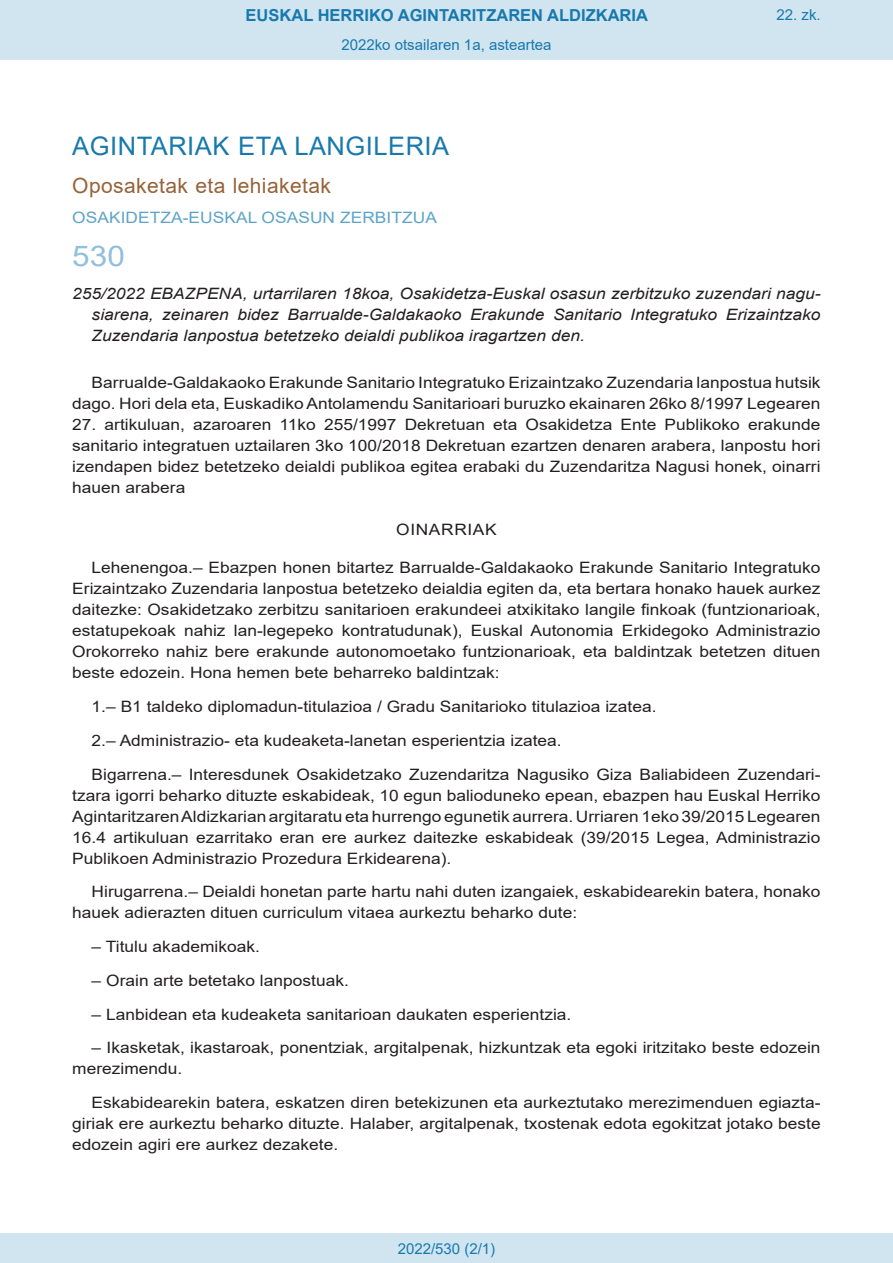
<style>
.page{position:relative;width:893px;height:1263px;background:#fff}
.page>*{position:absolute;margin:0;border:0;box-sizing:border-box;transform-origin:0 0}
.BOPVOrden{font:28.5px "Arial";color:#90c0db;scale:1.11 1}
.BOPVSeccion{font:25.5px "Arial";letter-spacing:.02em;color:#1879ad}
.BOPVSubseccion{font:21px "Arial";letter-spacing:.02em;color:#956338}
.t1{font:700 16.5px "Arial";color:#1879ad}
.BOPVDetalle{font:15.6px/21px "Arial";color:#231f20;text-align:justify;scale:1.11 1}
.BOPVTitulo{font:italic 15.6px/21px "Arial";color:#231f20;text-align:justify;scale:1.11 1}
.BOPVOrganismo{font:15.6px "Arial";letter-spacing:.005em;color:#5ea4ca;scale:1.11 1}
.BOPVClave{font:15.6px "Arial";letter-spacing:.035em;color:#231f20;scale:1.11 1}
.Paginacion_Centro{font:15px "Arial";color:#1879ad}
</style>
<div class="page">
<div style="left:0;top:0;width:893px;height:60px;background:#d0e5f0"></div>
<div style="left:0;top:1233px;width:893px;height:30px;background:#d0e5f0"></div>
<p class="t1" style="left:246px;top:3px;width:404px">EUSKAL HERRIKO AGINTARITZAREN ALDIZKARIA</p>
<p class="Paginacion_Centro" style="left:341px;top:35px;width:212px">2022ko otsailaren 1a, asteartea</p>
<p class="Paginacion_Centro" style="left:776px;top:5px;width:46px">22. zk.</p>
<p class="BOPVSeccion" style="left:72px;top:128px;width:378px">AGINTARIAK ETA LANGILERIA</p>
<p class="BOPVSubseccion" style="left:72px;top:171px;width:260px">Oposaketak eta lehiaketak</p>
<p class="BOPVOrganismo" style="left:72px;top:207px;width:330px">OSAKIDETZA-EUSKAL OSASUN ZERBITZUA</p>
<p class="BOPVOrden" style="left:72px;top:236px;width:49px">530</p>
<p class="BOPVTitulo" style="left:92px;top:284px;width:658px;text-indent:-19px">255/2022 EBAZPENA, urtarrilaren 18koa, Osakidetza-Euskal osasun zerbitzuko zuzendari nagu&shy;siarena, zeinaren bidez Barrualde-Galdakaoko Erakunde Sanitario Integratuko Erizaintzako Zuzendaria lanpostua betetzeko deialdi publikoa iragartzen den.</p>
<p class="BOPVDetalle" style="left:72px;top:372px;width:676px;text-align:right">Barrualde-Galdakaoko Erakunde Sanitario Integratuko Erizaintzako Zuzendaria lanpostua hutsik dago. Hori dela eta, Euskadiko Antolamendu Sanitarioari buruzko ekainaren 26ko 8/1997 Legearen</p>
<p class="BOPVDetalle" style="left:72px;top:414px;width:676px">27. artikuluan, azaroaren 11ko 255/1997 Dekretuan eta Osakidetza Ente Publikoko erakunde sanitario integratuen uztailaren 3ko 100/2018 Dekretuan ezartzen denaren arabera, lanpostu hori izendapen bidez betetzeko deialdi publikoa egitea erabaki du Zuzendaritza Nagusi honek, oinarri hauen arabera</p>
<p class="BOPVClave" style="left:396px;top:519px;width:92px">OINARRIAK</p>
<p class="BOPVDetalle" style="left:72px;top:557px;width:676px;text-indent:19px">Lehenengoa.– Ebazpen honen bitartez Barrualde-Galdakaoko Erakunde Sanitario Integratuko Erizaintzako Zuzendaria lanpostua betetzeko deialdia egiten da, eta bertara honako hauek aurkez daitezke: Osakidetzako zerbitzu sanitarioen erakundeei atxikitako langile finkoak (funtzionarioak, estatupekoak nahiz lan-legepeko kontratudunak), Euskal Autonomia Erkidegoko Administrazio Orokorreko nahiz bere erakunde autonomoetako funtzionarioak, eta baldintzak betetzen dituen beste edozein. Hona hemen bete beharreko baldintzak:</p>
<p class="BOPVDetalle" style="left:92px;top:696px;width:510px">1.– B1 taldeko diplomadun-titulazioa / Gradu Sanitarioko titulazioa izatea.</p>
<p class="BOPVDetalle" style="left:92px;top:730px;width:425px">2.– Administrazio- eta kudeaketa-lanetan esperientzia izatea.</p>
<p class="BOPVDetalle" style="left:72px;top:763px;width:676px;text-indent:19px">Bigarrena.– Interesdunek Osakidetzako Zuzendaritza Nagusiko Giza Baliabideen Zuzendari&shy;tzara igorri beharko dituzte eskabideak, 10 egun balioduneko epean, ebazpen hau Euskal Herriko Agintaritzaren Aldizkarian argitaratu eta hurrengo egunetik aurrera. Urriaren 1eko 39/2015 Legearen 16.4 artikuluan ezarritako eran ere aurkez daitezke eskabideak (39/2015 Legea, Administrazio Publikoen Administrazio Prozedura Erkidearena).</p>
<p class="BOPVDetalle" style="left:72px;top:881px;width:676px;text-indent:19px">Hirugarrena.– Deialdi honetan parte hartu nahi duten izangaiek, eskabidearekin batera, honako hauek adierazten dituen curriculum vitaea aurkeztu beharko dute:</p>
<p class="BOPVDetalle" style="left:92px;top:936px;width:153px">– Titulu akademikoak.</p>
<p class="BOPVDetalle" style="left:92px;top:970px;width:233px">– Orain arte betetako lanpostuak.</p>
<p class="BOPVDetalle" style="left:92px;top:1003px;width:434px">– Lanbidean eta kudeaketa sanitarioan daukaten esperientzia.</p>
<p class="BOPVDetalle" style="left:72px;top:1037px;width:676px;text-indent:19px">– Ikasketak, ikastaroak, ponentziak, argitalpenak, hizkuntzak eta egoki iritzitako beste edozein merezimendu.</p>
<p class="BOPVDetalle" style="left:72px;top:1092px;width:676px;text-indent:19px">Eskabidearekin batera, eskatzen diren betekizunen eta aurkeztutako merezimenduen egiazta&shy;giriak ere aurkeztu beharko dituzte. Halaber, argitalpenak, txostenak edota egokitzat jotako beste edozein agiri ere aurkez dezakete.</p>
<p class="Paginacion_Centro" style="left:398px;top:1238px;width:99px">2022/530 (2/1)</p>
</div>
